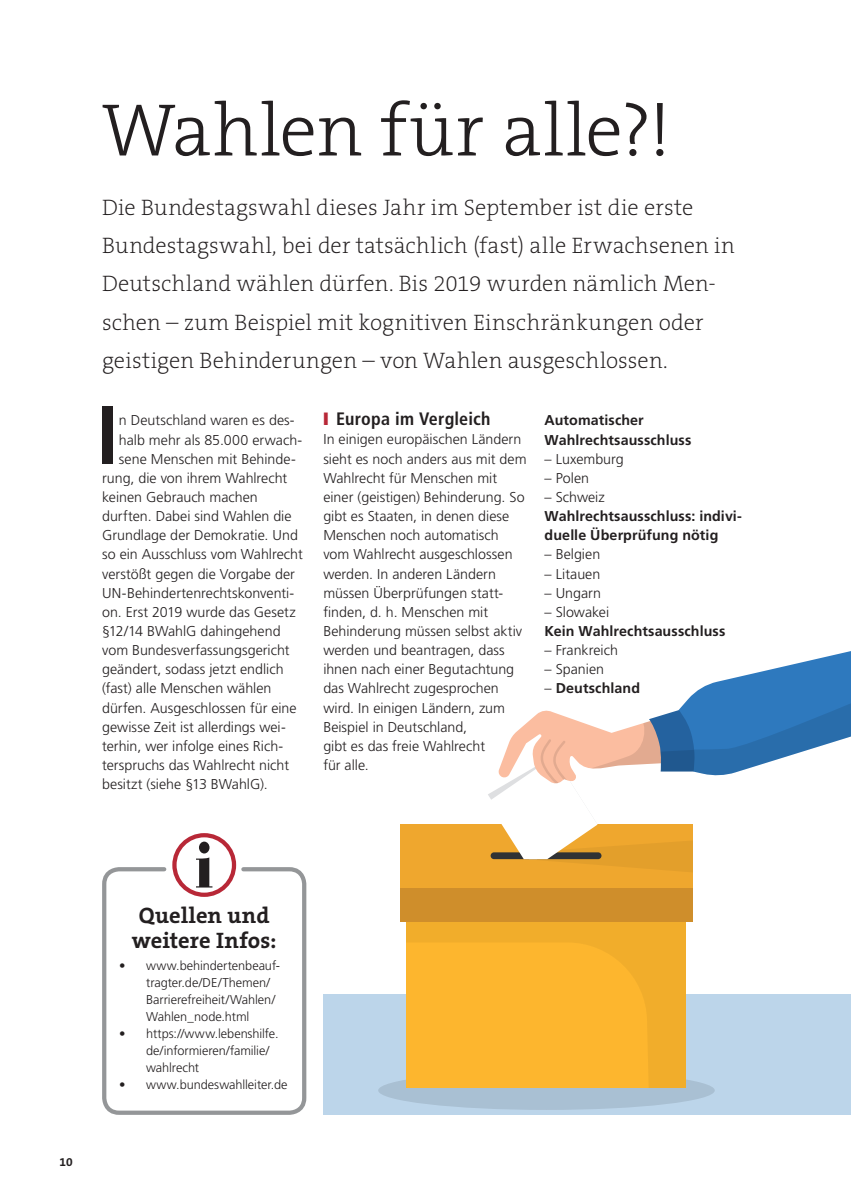
<style>
.page{position:relative;width:851px;height:1191px;background:#fff}
.page>*{position:absolute;margin:0;border:0;box-sizing:border-box;transform-origin:0 0}
.t1{font:700 condensed 82.95px "Frutiger LT Std";color:#231f20}
.t2{font:300 75px "The Serif B W3";letter-spacing:.02em;color:#231f20}
.t3{font:200 22.5px/38.2px "The Serif B W2";letter-spacing:.005em;color:#231f20}
.t4{font:700 22.5px/25.5px "The Serif B W7";letter-spacing:.005em;color:#231f20;text-align:center}
.t5{font:700 condensed 18px "Frutiger LT Std";letter-spacing:.01em;color:#231f20}
.t6{font:300 14.25px/19.2px "Frutiger LT Std";color:#231f20}
.t7{font:700 14.25px/19.2px "Frutiger LT Std";letter-spacing:.005em;color:#231f20}
.t8{font:300 12.75px/17px "Frutiger LT Std";letter-spacing:-.005em;color:#231f20}
.t9{font:700 12px "The Serif B W7";color:#231f20}
.s1{color:#b82837}
.s2{font-weight:300}
</style>
<div class="page">
<div style="left:102px;top:867px;width:204px;height:247px;border:4px solid #949698;border-radius:15px"></div>
<svg style="left:174px;top:835px;width:60px;height:59px"></svg>
<div style="left:172px;top:833px;width:64px;height:64px;border:4px solid #b82837;border-radius:50%"></div>
<svg style="left:196px;top:841px;width:16px;height:46px"></svg>
<div style="left:323px;top:994px;width:527px;height:120px;background:#bcd5ea"></div>
<div style="left:378px;top:1070px;width:336px;height:40px;background:#a9c0d3;border-radius:50%"></div>
<svg style="left:406px;top:922px;width:279px;height:165px;background:#f9b32d"></svg>
<div style="left:399px;top:824px;width:293px;height:64px;background:#efa72e"></div>
<div style="left:399px;top:888px;width:293px;height:34px;background:#cf8e2b"></div>
<svg style="left:488px;top:651px;width:362px;height:222px"></svg>
<p class="t2" style="left:102px;top:82px;width:570px">Wahlen für alle?!</p>
<p class="t3" style="left:102px;top:188px;width:634px">Die Bundestagswahl dieses Jahr im September ist die erste Bundestagswahl, bei der tatsächlich (fast) alle Erwachsenen in Deutschland wählen dürfen. Bis 2019 wurden nämlich Men&shy;schen – zum Beispiel mit kognitiven Einschränkungen oder geistigen Behinderungen – von Wahlen ausgeschlossen.</p>
<p class="t1" style="left:96px;top:385px;width:25px">I</p>
<p class="t6" style="left:119px;top:411px;width:177px">n Deutschland waren es des-</p>
<p class="t6" style="left:119px;top:430px;width:185px">halb mehr als 85.000 erwach-</p>
<p class="t6" style="left:119px;top:449px;width:178px">sene Menschen mit Behinde-</p>
<p class="t6" style="left:102px;top:468px;width:187px">rung, die von ihrem Wahlrecht</p>
<p class="t6" style="left:102px;top:487px;width:157px">keinen Gebrauch machen</p>
<p class="t6" style="left:102px;top:507px;width:191px">durften. Dabei sind Wahlen die</p>
<p class="t6" style="left:102px;top:526px;width:197px">Grundlage der Demokratie. Und</p>
<p class="t6" style="left:102px;top:545px;width:202px">so ein Ausschluss vom Wahlrecht</p>
<p class="t6" style="left:102px;top:564px;width:194px">verstößt gegen die Vorgabe der</p>
<p class="t6" style="left:102px;top:583px;width:194px">UN-Behindertenrechtskonventi-</p>
<p class="t6" style="left:102px;top:602px;width:195px">on. Erst 2019 wurde das Gesetz</p>
<p class="t6" style="left:102px;top:621px;width:180px">§12/14 BWahlG dahingehend</p>
<p class="t6" style="left:102px;top:641px;width:189px">vom Bundesverfassungsgericht</p>
<p class="t6" style="left:102px;top:660px;width:183px">geändert, sodass jetzt endlich</p>
<p class="t6" style="left:102px;top:679px;width:171px">(fast) alle Menschen wählen</p>
<p class="t6" style="left:102px;top:698px;width:196px">dürfen. Ausgeschlossen für eine</p>
<p class="t6" style="left:102px;top:717px;width:185px">gewisse Zeit ist allerdings wei-</p>
<p class="t6" style="left:102px;top:736px;width:183px">terhin, wer infolge eines Rich-</p>
<p class="t6" style="left:102px;top:755px;width:188px">terspruchs das Wahlrecht nicht</p>
<p class="t6" style="left:102px;top:775px;width:167px">besitzt (siehe §13 BWahlG).</p>
<p class="t5" style="left:323px;top:408px;width:168px"><span class="s1">❙</span> Europa im Vergleich</p>
<p class="t6" style="left:323px;top:430px;width:205px">In einigen europäischen Ländern sieht es noch anders aus mit dem<br>Wahlrecht für Menschen mit einer (geistigen) Behinderung. So gibt es Staaten, in denen diese<br>Menschen noch automatisch vom Wahlrecht ausgeschlossen werden. In anderen Ländern müssen Überprüfungen statt&shy;finden, d. h. Menschen mit<br>Behinderung müssen selbst aktiv werden und beantragen, dass ihnen nach einer Begutachtung das Wahlrecht zugesprochen wird. In einigen Ländern, zum<br>Beispiel in Deutschland,<br>gibt es das freie Wahlrecht<br>für alle.</p>
<p class="t7" style="left:544px;top:411px;width:148px">Automatischer<br>Wahlrechtsausschluss</p>
<p class="t6" style="left:544px;top:449px;width:81px">– Luxemburg</p>
<p class="t6" style="left:544px;top:468px;width:46px">– Polen</p>
<p class="t7" style="left:544px;top:487px;width:199px"><span class="s2">– Schweiz<br></span>Wahlrechtsausschluss: indivi&shy;duelle Überprüfung nötig</p>
<p class="t6" style="left:544px;top:545px;width:57px">– Belgien</p>
<p class="t6" style="left:544px;top:564px;width:57px">– Litauen</p>
<p class="t6" style="left:544px;top:583px;width:58px">– Ungarn</p>
<p class="t7" style="left:544px;top:602px;width:182px"><span class="s2">– Slowakei<br></span>Kein Wahlrechtsausschluss</p>
<p class="t6" style="left:544px;top:641px;width:75px">– Frankreich</p>
<p class="t6" style="left:544px;top:660px;width:61px">– Spanien</p>
<p class="t7" style="left:544px;top:679px;width:97px"><span class="s2">–</span> Deutschland</p>
<p class="t9" style="left:60px;top:1153px;width:15px">10</p>
<p class="t4" style="left:132px;top:902px;width:146px">Quellen und weitere Infos:</p>
<p class="t8" style="left:146px;top:957px;width:135px;text-indent:-27px">• www.behindertenbeauf&shy;tragter.de/DE/Themen/<br>Barrierefreiheit/Wahlen/<br>Wahlen_node.html</p>
<p class="t8" style="left:146px;top:1025px;width:134px;text-indent:-27px">• https://www.lebenshilfe. de/informieren/familie/ wahlrecht</p>
<p class="t8" style="left:119px;top:1076px;width:170px">• www.bundeswahlleiter.de</p>
</div>
